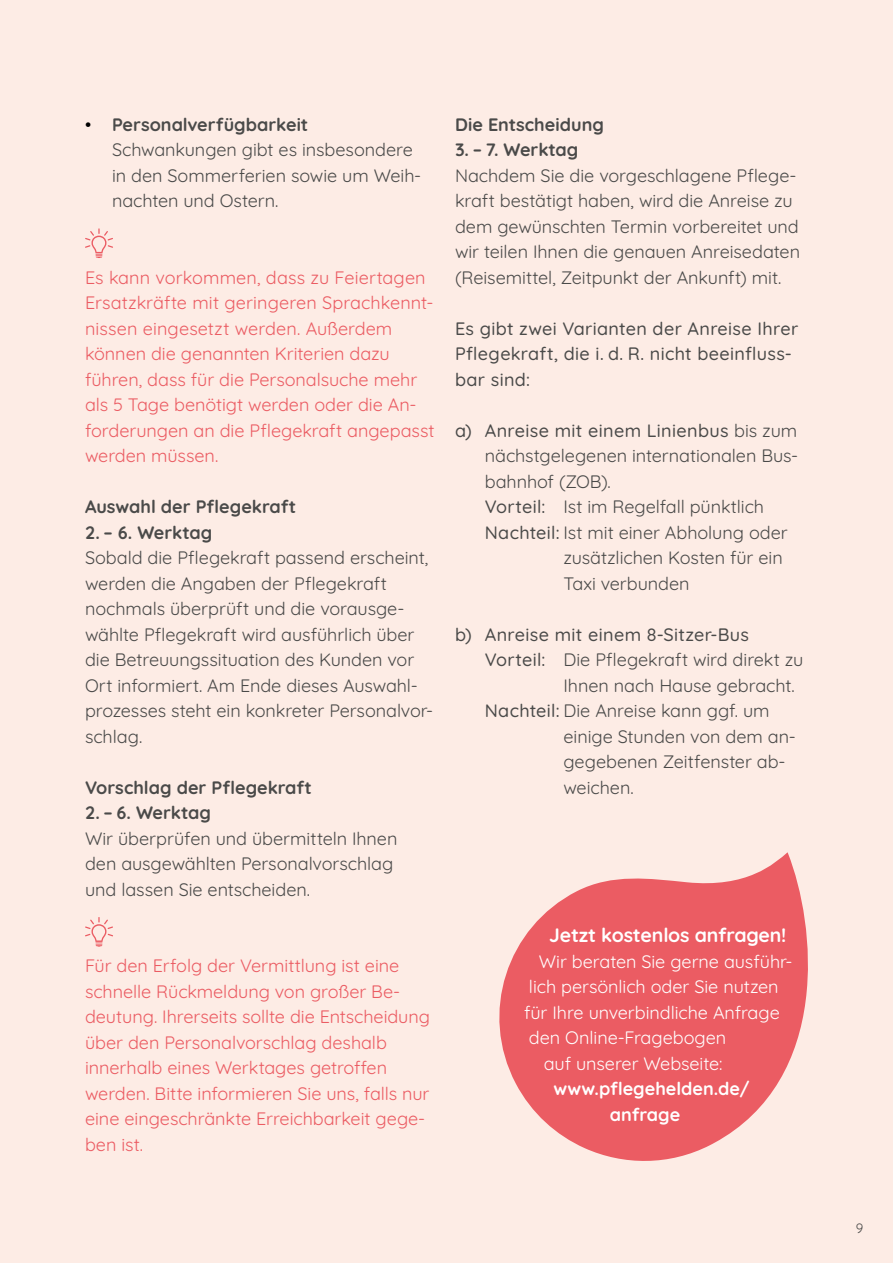
<style>
.page{position:relative;width:893px;height:1263px;background:#fdece5}
.page>*{position:absolute;margin:0;border:0;box-sizing:border-box;transform-origin:0 0}
.t1{font:700 19.5px "Quicksand";letter-spacing:-.01em;color:#fff}
.t2{font:18px/25.5px "Quicksand";letter-spacing:-.005em;color:#4a4a49}
.t3{font:18px/25.5px "Quicksand";letter-spacing:-.005em;color:#eb5c63}
.t4{font:500 18px/25.5px "Quicksand";letter-spacing:.02em;color:#4a4a49}
.t5{font:18px "Quicksand";letter-spacing:-.005em;color:#fff}
.t6{font:700 18px "Quicksand";color:#4a4a49}
.t7{font:700 18px/25.5px "Quicksand";color:#fff}
.t8{font:13.5px "Quicksand";color:#4a4a49}
.s1{color:#000}
.s2{font-weight:700}
.s3{font-weight:400}
.s4{font-weight:500}
</style>
<div class="page">
<svg style="left:499px;top:852px;width:309px;height:309px;fill:#eb5c63"></svg>
<svg style="left:85px;top:228px;width:28px;height:30px"></svg>
<svg style="left:85px;top:917px;width:28px;height:30px"></svg>
<p class="t2" style="left:112px;top:110px;width:311px;text-indent:-27px"><span class="s1">•</span> <span class="s2">Personalverfügbarkeit<br></span>Schwankungen gibt es insbesondere in den Sommerferien sowie um Weih&shy;nachten und Ostern.</p>
<p class="t3" style="left:85px;top:263px;width:351px">Es kann vorkommen, dass zu Feiertagen Ersatzkräfte mit geringeren Sprachkennt&shy;nissen eingesetzt werden. Außerdem können die genannten Kriterien dazu führen, dass für die Personalsuche mehr als 5 Tage benötigt werden oder die An&shy;forderungen an die Pflegekraft angepasst werden müssen.</p>
<p class="t6" style="left:85px;top:493px;width:213px">Auswahl der Pflegekraft</p>
<p class="t6" style="left:85px;top:518px;width:129px">2. – 6. Werktag</p>
<p class="t2" style="left:85px;top:543px;width:350px">Sobald die Pflegekraft passend erscheint, werden die Angaben der Pflegekraft nochmals überprüft und die vorausge&shy;wählte Pflegekraft wird ausführlich über die Betreuungssituation des Kunden vor Ort informiert. Am Ende dieses Auswahl&shy;prozesses steht ein konkreter Personalvor&shy;schlag.</p>
<p class="t6" style="left:85px;top:773px;width:228px">Vorschlag der Pflegekraft</p>
<p class="t6" style="left:85px;top:799px;width:127px">2. – 6. Werktag</p>
<p class="t2" style="left:85px;top:824px;width:314px">Wir überprüfen und übermitteln Ihnen den ausgewählten Personalvorschlag und lassen Sie entscheiden.</p>
<p class="t3" style="left:85px;top:951px;width:347px">Für den Erfolg der Vermittlung ist eine schnelle Rückmeldung von großer Be&shy;deutung. Ihrerseits sollte die Entscheidung über den Personalvorschlag deshalb innerhalb eines Werktages getroffen werden. Bitte informieren Sie uns, falls nur eine eingeschränkte Erreichbarkeit gege&shy;ben ist.</p>
<p class="t6" style="left:455px;top:110px;width:150px">Die Entscheidung</p>
<p class="t6" style="left:455px;top:136px;width:125px">3. – 7. Werktag</p>
<p class="t2" style="left:455px;top:161px;width:347px">Nachdem Sie die vorgeschlagene Pflege&shy;kraft bestätigt haben, wird die Anreise zu dem gewünschten Termin vorbereitet und wir teilen Ihnen die genauen Anreisedaten (Reisemittel, Zeitpunkt der Ankunft) mit.</p>
<p class="t4" style="left:455px;top:314px;width:345px">Es gibt zwei Varianten der Anreise Ihrer<br>Pflegekraft, die i. d. R. nicht beeinfluss&shy;bar sind:</p>
<p class="t4" style="left:455px;top:416px;width:344px">a) Anreise mit einem Linienbus <span class="s3">bis zum</span></p>
<p class="t2" style="left:485px;top:441px;width:315px">nächstgelegenen internationalen Bus-</p>
<p class="t2" style="left:485px;top:467px;width:128px">bahnhof (ZOB).</p>
<p class="t2" style="left:485px;top:492px;width:281px"><span class="s4">Vorteil:</span> Ist im Regelfall pünktlich</p>
<p class="t2" style="left:485px;top:518px;width:304px"><span class="s4">Nachteil:</span> Ist mit einer Abholung oder</p>
<p class="t2" style="left:563px;top:543px;width:221px">zusätzlichen Kosten für ein</p>
<p class="t2" style="left:563px;top:569px;width:128px">Taxi verbunden</p>
<p class="t4" style="left:455px;top:620px;width:296px">b) Anreise mit einem 8-Sitzer-Bus</p>
<p class="t2" style="left:485px;top:645px;width:320px"><span class="s4">Vorteil:</span> Die Pflegekraft wird direkt zu</p>
<p class="t2" style="left:563px;top:671px;width:233px">Ihnen nach Hause gebracht.</p>
<p class="t2" style="left:485px;top:696px;width:286px"><span class="s4">Nachteil:</span> Die Anreise kann ggf. um</p>
<p class="t2" style="left:563px;top:722px;width:234px">einige Stunden von dem an-</p>
<p class="t2" style="left:563px;top:747px;width:224px">gegebenen Zeitfenster ab-</p>
<p class="t2" style="left:563px;top:773px;width:72px">weichen.</p>
<p class="t1" style="left:549px;top:920px;width:239px">Jetzt kostenlos anfragen!</p>
<p class="t5" style="left:539px;top:947px;width:255px">Wir beraten Sie gerne ausführ-</p>
<p class="t5" style="left:529px;top:973px;width:251px">lich persönlich oder Sie nutzen</p>
<p class="t5" style="left:524px;top:998px;width:257px">für Ihre unverbindliche Anfrage</p>
<p class="t5" style="left:529px;top:1024px;width:199px">den Online-Fragebogen</p>
<p class="t5" style="left:544px;top:1049px;width:180px">auf unserer Webseite:</p>
<p class="t7" style="left:610px;top:1074px;width:141px;text-indent:-56px">www.pflegehelden.de/ anfrage</p>
<p class="t8" style="left:856px;top:1218px;width:9px">9</p>
</div>
